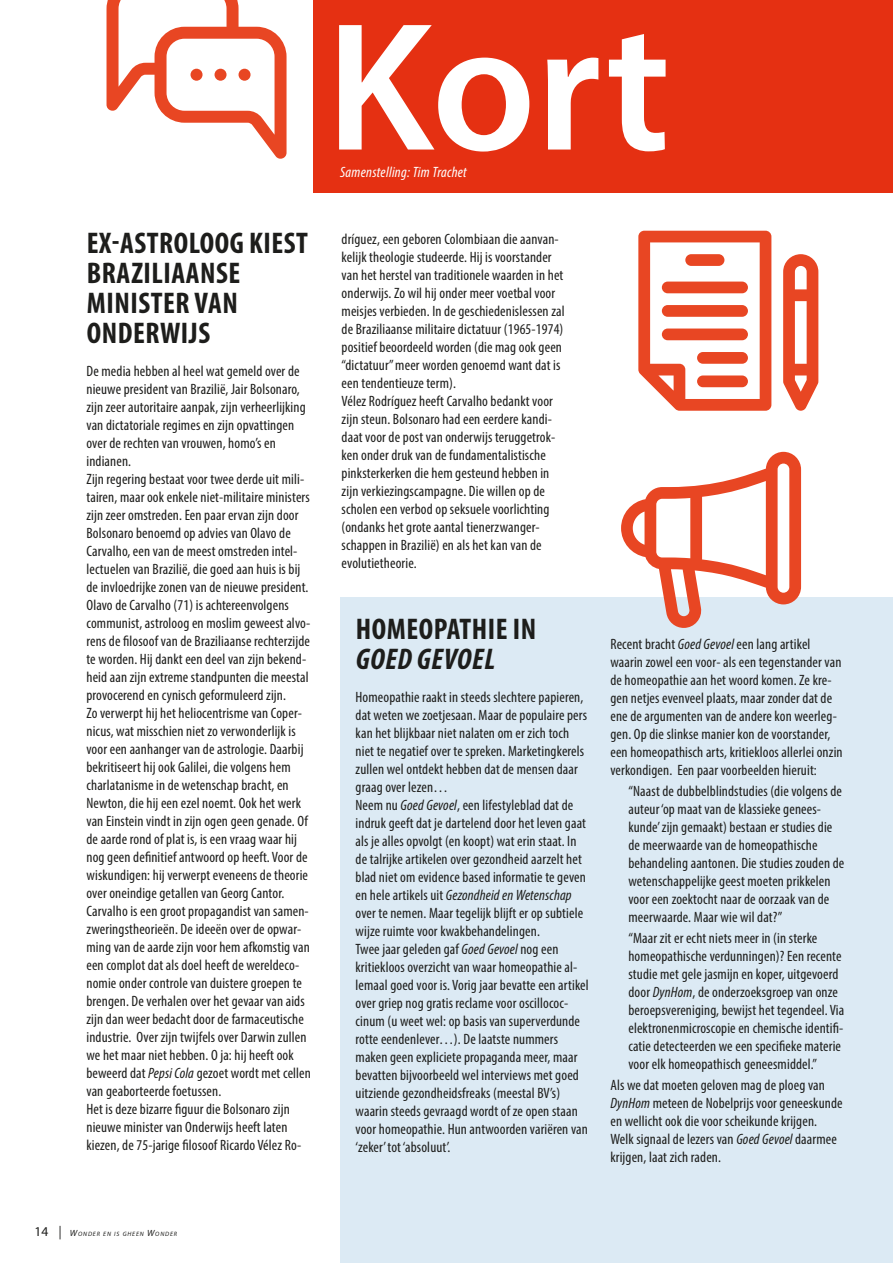
<style>
.page{position:relative;width:893px;height:1263px;background:#fff}
.page>*{position:absolute;margin:0;border:0;box-sizing:border-box;transform-origin:0 0}
.t1{font:600 184.5px "Myriad Pro";color:#fff}
.t2{font:700 condensed 30px/30px "Myriad Pro";letter-spacing:.02em;color:#1d1d1b}
.t3{font:italic 700 condensed 30px "Myriad Pro";letter-spacing:.02em;color:#1d1d1b}
.t4{font:condensed 15px/18px "Myriad Pro";letter-spacing:.01em;color:#1d1d1b}
.t5{font:italic condensed 15px "Myriad Pro";letter-spacing:.02em;color:#fff}
.t6{font:italic 6.3px "Myriad Pro";letter-spacing:.13em;color:#1d1d1b}
.s1{font-style:italic}
.s2{font-style:normal;font-size:13.5px}
.s3{font-size:13.5px}
.s4{font-size:9px}
</style>
<div class="page">
<div style="left:340px;top:597px;width:553px;height:666px;background:#dceaf4"></div>
<div style="left:313px;top:0;width:580px;height:192px;background:#e53012"></div>
<svg style="left:107px;top:0;width:180px;height:159px"></svg>
<div style="left:191px;top:69px;width:12px;height:12px;background:#e84623;border-radius:50%"></div>
<div style="left:215px;top:69px;width:12px;height:12px;background:#e84623;border-radius:50%"></div>
<div style="left:239px;top:69px;width:12px;height:12px;background:#e84623;border-radius:50%"></div>
<svg style="left:621px;top:452px;width:180px;height:176px"></svg>
<svg style="left:783px;top:254px;width:35px;height:157px"></svg>
<svg style="left:638px;top:231px;width:133px;height:180px"></svg>
<div style="left:685px;top:254px;width:39px;height:12px;background:#e84623;border-radius:6px"></div>
<div style="left:662px;top:282px;width:86px;height:11px;background:#e84623;border-radius:6px"></div>
<div style="left:662px;top:305px;width:86px;height:12px;background:#e84623;border-radius:6px"></div>
<div style="left:662px;top:328px;width:86px;height:12px;background:#e84623;border-radius:6px"></div>
<div style="left:697px;top:352px;width:51px;height:12px;background:#e84623;border-radius:6px"></div>
<div style="left:697px;top:375px;width:51px;height:12px;background:#e84623;border-radius:6px"></div>
<h2 class="t2" style="left:87px;top:228px;width:223px">EX-ASTROLOOG KIEST<br>BRAZILIAANSE<br>MINISTER VAN<br>ONDERWIJS</h2>
<p class="t4" style="left:86px;top:362px;width:226px">De media hebben al heel wat gemeld over de nieuwe president van Brazilië, Jair Bolsonaro, zijn zeer autoritaire aanpak, zijn verheerlijking van dictatoriale regimes en zijn opvattingen over de rechten van vrouwen, homo’s en indianen.<br>Zijn regering bestaat voor twee derde uit mili&shy;tairen, maar ook enkele niet-militaire ministers zijn zeer omstreden. Een paar ervan zijn door Bolsonaro benoemd op advies van Olavo de Carvalho, een van de meest omstreden intel&shy;lectuelen van Brazilië, die goed aan huis is bij de invloedrijke zonen van de nieuwe president.<br>Olavo de Carvalho (71) is achtereenvolgens communist, astroloog en moslim geweest alvo&shy;rens de filosoof van de Braziliaanse rechterzijde te worden. Hij dankt een deel van zijn bekend&shy;heid aan zijn extreme standpunten die meestal provocerend en cynisch geformuleerd zijn.<br>Zo verwerpt hij het heliocentrisme van Coper&shy;nicus, wat misschien niet zo verwonderlijk is voor een aanhanger van de astrologie. Daarbij bekritiseert hij ook Galilei, die volgens hem charlatanisme in de wetenschap bracht, en Newton, die hij een ezel noemt. Ook het werk van Einstein vindt in zijn ogen geen genade. Of de aarde rond of plat is, is een vraag waar hij nog geen definitief antwoord op heeft. Voor de wiskundigen: hij verwerpt eveneens de theorie over oneindige getallen van Georg Cantor.<br>Carvalho is een groot propagandist van samen&shy;zweringstheorieën. De ideeën over de opwar&shy;ming van de aarde zijn voor hem afkomstig van een complot dat als doel heeft de wereldeco&shy;nomie onder controle van duistere groepen te brengen. De verhalen over het gevaar van aids zijn dan weer bedacht door de farmaceutische industrie. Over zijn twijfels over Darwin zullen we het maar niet hebben. O ja: hij heeft ook beweerd dat <span class="s1">Pepsi Cola</span> gezoet wordt met cellen van geaborteerde foetussen.<br>Het is deze bizarre figuur die Bolsonaro zijn nieuwe minister van Onderwijs heeft laten kiezen, de 75-jarige filosoof Ricardo Vélez Ro-</p>
<p class="t6" style="left:34px;top:1230px;width:144px"><span class="s2">14</span> <span class="s3">|</span> <span class="s4">W</span>ONDER EN IS GHEEN <span class="s4">W</span>ONDER</p>
<h1 class="t1" style="left:326px;top:-30px;width:346px">Kort</h1>
<p class="t5" style="left:340px;top:163px;width:128px">Samenstelling: Tim Trachet</p>
<p class="t4" style="left:342px;top:230px;width:225px">dríguez, een geboren Colombiaan die aanvan&shy;kelijk theologie studeerde. Hij is voorstander van het herstel van traditionele waarden in het onderwijs. Zo wil hij onder meer voetbal voor meisjes verbieden. In de geschiedenislessen zal de Braziliaanse militaire dictatuur (1965-1974) positief beoordeeld worden (die mag ook geen “dictatuur” meer worden genoemd want dat is een tendentieuze term).<br>Vélez Rodríguez heeft Carvalho bedankt voor zijn steun. Bolsonaro had een eerdere kandi&shy;daat voor de post van onderwijs teruggetrok&shy;ken onder druk van de fundamentalistische pinksterkerken die hem gesteund hebben in zijn verkiezingscampagne. Die willen op de scholen een verbod op seksuele voorlichting (ondanks het grote aantal tienerzwanger&shy;schappen in Brazilië) en als het kan van de evolutietheorie.</p>
<h2 class="t2" style="left:356px;top:613px;width:182px">HOMEOPATHIE IN</h2>
<h2 class="t3" style="left:356px;top:640px;width:141px">GOED GEVOEL</h2>
<p class="t4" style="left:356px;top:688px;width:235px">Homeopathie raakt in steeds slechtere papieren, dat weten we zoetjesaan. Maar de populaire pers kan het blijkbaar niet nalaten om er zich toch niet te negatief over te spreken. Marketingkerels zullen wel ontdekt hebben dat de mensen daar graag over lezen…<br>Neem nu <span class="s1">Goed Gevoel</span>, een lifestyleblad dat de indruk geeft dat je dartelend door het leven gaat als je alles opvolgt (en koopt) wat erin staat. In de talrijke artikelen over gezondheid aarzelt het blad niet om evidence based informatie te geven en hele artikels uit <span class="s1">Gezondheid en Wetenschap </span>over te nemen. Maar tegelijk blijft er op subtiele wijze ruimte voor kwakbehandelingen.<br>Twee jaar geleden gaf <span class="s1">Goed Gevoel</span> nog een kritiekloos overzicht van waar homeopathie al&shy;lemaal goed voor is. Vorig jaar bevatte een artikel over griep nog gratis reclame voor oscillococ&shy;cinum (u weet wel: op basis van superverdunde rotte eendenlever…). De laatste nummers maken geen expliciete propaganda meer, maar bevatten bijvoorbeeld wel interviews met goed uitziende gezondheidsfreaks (meestal BV’s) waarin steeds gevraagd wordt of ze open staan voor homeopathie. Hun antwoorden variëren van ‘zeker’ tot ‘absoluut’.</p>
<p class="t4" style="left:610px;top:635px;width:234px">Recent bracht <span class="s1">Goed Gevoel</span> een lang artikel waarin zowel een voor- als een tegenstander van de homeopathie aan het woord komen. Ze kre&shy;gen netjes evenveel plaats, maar zonder dat de ene de argumenten van de andere kon weerleg&shy;gen. Op die slinkse manier kon de voorstander, een homeopathisch arts, kritiekloos allerlei onzin verkondigen. Een paar voorbeelden hieruit:</p>
<p class="t4" style="left:628px;top:782px;width:217px">“Naast de dubbelblindstudies (die volgens de auteur ‘op maat van de klassieke genees&shy;kunde’ zijn gemaakt) bestaan er studies die de meerwaarde van de homeopathische behandeling aantonen. Die studies zouden de wetenschappelijke geest moeten prikkelen voor een zoektocht naar de oorzaak van de meerwaarde. Maar wie wil dat?”</p>
<p class="t4" style="left:628px;top:929px;width:217px">“Maar zit er echt niets meer in (in sterke homeopathische verdunningen)? Een recente studie met gele jasmijn en koper, uitgevoerd door <span class="s1">DynHom</span>, de onderzoeksgroep van onze beroepsvereniging, bewijst het tegendeel. Via elektronenmicroscopie en chemische identifi&shy;catie detecteerden we een specifieke materie voor elk homeopathisch geneesmiddel.”</p>
<p class="t4" style="left:610px;top:1076px;width:234px">Als we dat moeten geloven mag de ploeg van <span class="s1">DynHom</span> meteen de Nobelprijs voor geneeskunde en wellicht ook die voor scheikunde krijgen.<br>Welk signaal de lezers van <span class="s1">Goed Gevoel</span> daarmee krijgen, laat zich raden.</p>
</div>
